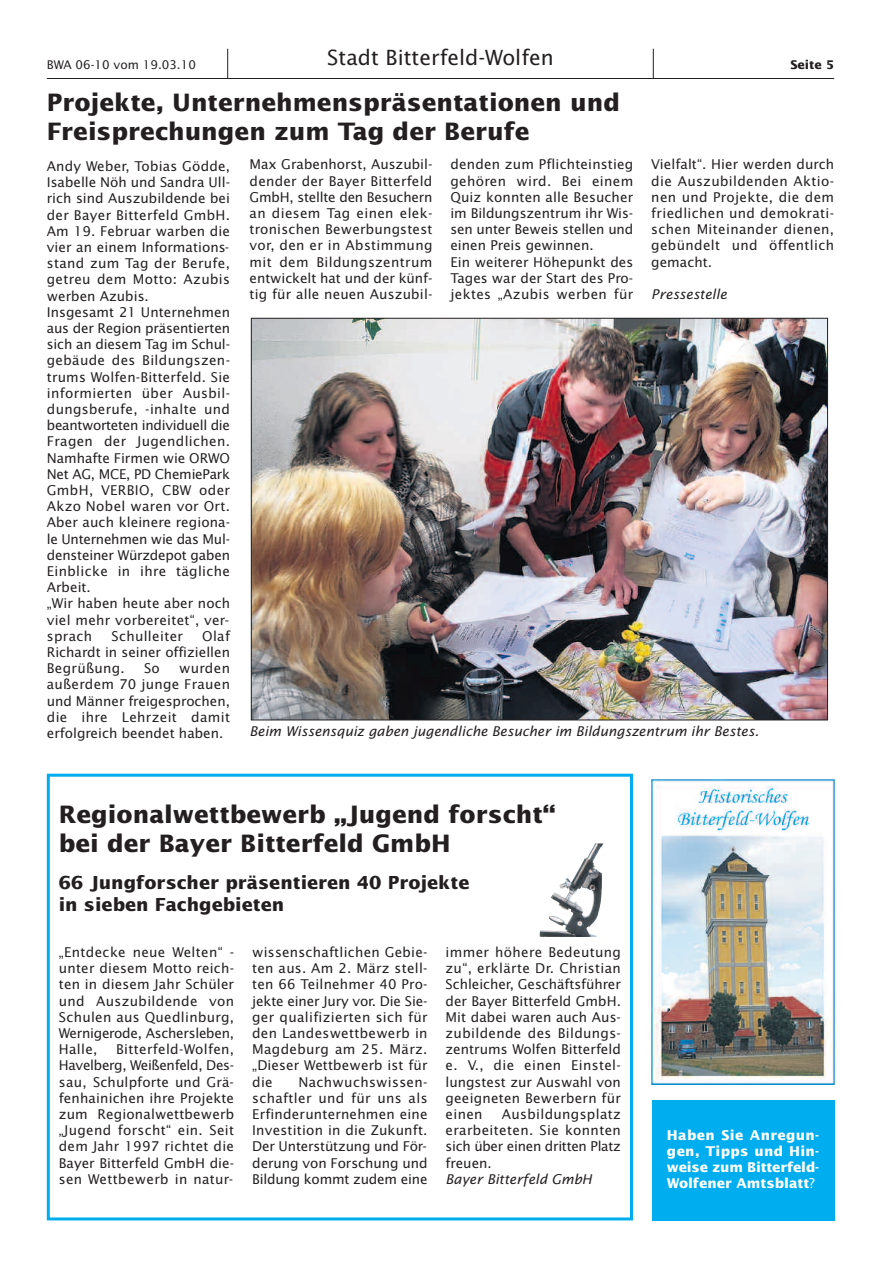
<style>
.page{position:relative;width:881px;height:1263px;background:#fff}
.page>*{position:absolute;margin:0;border:0;box-sizing:border-box;transform-origin:0 0}
.t1{font:700 24px/28.8px "Lucida Sans";color:#231f20}
.t2{font:21px "Lucida Sans";color:#231f20}
.t3{font:700 18px/21.6px "Lucida Sans";color:#231f20}
.t4{font:13.5px/16.2px "Lucida Sans";letter-spacing:.005em;color:#231f20;text-align:justify}
.t5{font:italic 13.5px "Lucida Sans";color:#231f20}
.t6{font:700 13.5px/16.2px "Lucida Sans";color:#fff;text-align:justify}
.t7{font:13.5px "Lucida Sans";letter-spacing:.025em;color:#231f20}
.t8{font:12px "Lucida Sans";color:#231f20}
.t9{font:700 12px "Lucida Sans";color:#231f20}
.s1{font-weight:400}
</style>
<div class="page">
<div style="left:47px;top:774px;width:585px;height:446px;border:3px solid #00aeef"></div>
<hr style="left:47px;top:78px;width:786px;height:1px;background:#231f20">
<hr style="left:652px;top:49px;width:1px;height:30px;background:#231f20">
<hr style="left:227px;top:49px;width:1px;height:30px;background:#231f20">
<img style="left:253px;top:320px;width:572px;height:398px">
<img style="left:539px;top:888px;width:34px;height:49px">
<img style="left:651px;top:779px;width:182px;height:305px">
<div style="left:651px;top:1100px;width:182px;height:120px;background:#00aeef"></div>
<p class="t8" style="left:47px;top:60px;width:151px">BWA 06-10 vom 19.03.10</p>
<h2 class="t2" style="left:327px;top:49px;width:228px">Stadt Bitterfeld-Wolfen</h2>
<p class="t9" style="left:790px;top:60px;width:45px">Seite 5</p>
<h1 class="t1" style="left:47px;top:90px;width:574px">Projekte, Unternehmenspräsentationen und<br>Freisprechungen zum Tag der Berufe</h1>
<p class="t4" style="left:47px;top:159px;width:185px;text-align:left">Andy Weber, Tobias Gödde,<br>Isabelle Nöh und Sandra Ull&shy;rich sind Auszubildende bei der Bayer Bitterfeld GmbH.<br>Am 19. Februar warben die vier an einem Informations&shy;stand zum Tag der Berufe, getreu dem Motto: Azubis werben Azubis.<br>Insgesamt 21 Unternehmen aus der Region präsentierten sich an diesem Tag im Schul&shy;gebäude des Bildungszen&shy;trums Wolfen-Bitterfeld. Sie informierten über Ausbil&shy;dungsberufe, -inhalte und beantworteten individuell die<br>Fragen der Jugendlichen.<br>Namhafte Firmen wie ORWO<br>Net AG, MCE, PD ChemiePark<br>GmbH, VERBIO, CBW oder<br>Akzo Nobel waren vor Ort.<br>Aber auch kleinere regiona&shy;le Unternehmen wie das Mul&shy;densteiner Würzdepot gaben<br>Einblicke in ihre tägliche<br>Arbeit.<br>„Wir haben heute aber noch viel mehr vorbereitet“, ver&shy;sprach</p>
<p class="t4" style="left:249px;top:157px;width:184px">Max Grabenhorst, Auszubil&shy;dender der Bayer Bitterfeld GmbH, stellte den Besuchern an diesem Tag einen elek&shy;tronischen Bewerbungstest vor, den er in Abstimmung mit dem Bildungszentrum entwickelt hat und der künf&shy;tig für alle neuen Auszubil-</p>
<p class="t4" style="left:450px;top:157px;width:184px;text-align:left">denden zum Pflichteinstieg gehören wird. Bei einem<br>Quiz konnten alle Besucher im Bildungszentrum ihr Wis&shy;sen unter Beweis stellen und einen Preis gewinnen.<br>Ein weiterer Höhepunkt des<br>Tages war der Start des Pro&shy;jektes „Azubis werben für</p>
<p class="t4" style="left:651px;top:157px;width:184px">Vielfalt“. Hier werden durch die Auszubildenden Aktio&shy;nen und Projekte, die dem friedlichen und demokrati&shy;schen Miteinander dienen, gebündelt und öffentlich gemacht.</p>
<p class="t5" style="left:651px;top:289px;width:77px">Pressestelle</p>
<p class="t4" style="left:47px;top:629px;width:185px;text-indent:155px">Olaf Richardt in seiner offiziellen Begrüßung.</p>
<p class="t7" style="left:111px;top:630px;width:73px">Schulleiter</p>
<p class="t4" style="left:47px;top:661px;width:185px;text-indent:132px">wurden außerdem 70 junge Frauen und Männer freigesprochen, die ihre Lehrzeit damit erfolgreich beendet haben.</p>
<p class="t4" style="left:144px;top:661px;width:17px">So</p>
<p class="t5" style="left:249px;top:726px;width:510px">Beim Wissensquiz gaben jugendliche Besucher im Bildungszentrum ihr Bestes.</p>
<h1 class="t1" style="left:59px;top:802px;width:498px">Regionalwettbewerb „Jugend forscht“ bei der Bayer Bitterfeld GmbH</h1>
<h3 class="t3" style="left:59px;top:873px;width:412px">66 Jungforscher präsentieren 40 Projekte in sieben Fachgebieten</h3>
<p class="t4" style="left:59px;top:945px;width:177px">„Entdecke neue Welten“ - unter diesem Motto reich&shy;ten in diesem Jahr Schüler und Auszubildende von Schulen aus Quedlinburg, Wernigerode, Aschersleben, Halle,</p>
<p class="t4" style="left:252px;top:945px;width:177px">wissenschaftlichen Gebie&shy;ten aus. Am 2. März stell&shy;ten 66 Teilnehmer 40 Pro&shy;jekte einer Jury vor. Die Sie&shy;ger qualifizierten sich für den Landeswettbewerb in Magdeburg am 25. März. „Dieser Wettbewerb ist für die</p>
<p class="t4" style="left:445px;top:945px;width:177px">immer höhere Bedeutung zu“, erklärte Dr. Christian Schleicher, Geschäftsführer der Bayer Bitterfeld GmbH.<br>Mit dabei waren auch Aus&shy;zubildende des Bildungs&shy;zentrums Wolfen Bitterfeld e. V., die einen Einstel&shy;lungstest zur Auswahl von geeigneten Bewerbern für einen</p>
<p class="t4" style="left:59px;top:1042px;width:177px;text-indent:57px">Bitterfeld-Wolfen, Havelberg, Weißenfeld, Des&shy;sau, Schulpforte und Grä&shy;fenhainichen ihre Projekte zum Regionalwettbewerb „Jugend forscht“ ein. Seit dem Jahr 1997 richtet die Bayer Bitterfeld GmbH die&shy;sen Wettbewerb in natur-</p>
<p class="t4" style="left:252px;top:1075px;width:177px;text-indent:46px">Nachwuchswissen&shy;schaftler und für uns als Erfinderunternehmen eine Investition in die Zukunft.<br>Der Unterstützung und För&shy;derung von Forschung und Bildung kommt zudem eine</p>
<p class="t4" style="left:445px;top:1107px;width:177px;text-indent:56px">Ausbildungsplatz erarbeiteten. Sie konnten sich über einen dritten Platz freuen.</p>
<p class="t5" style="left:445px;top:1173px;width:148px">Bayer Bitterfeld GmbH</p>
<p class="t6" style="left:666px;top:1128px;width:154px">Haben Sie Anregun&shy;gen, Tipps und Hin&shy;weise zum Bitterfeld-Wolfener Amtsblatt<span class="s1">?</span></p>
</div>
